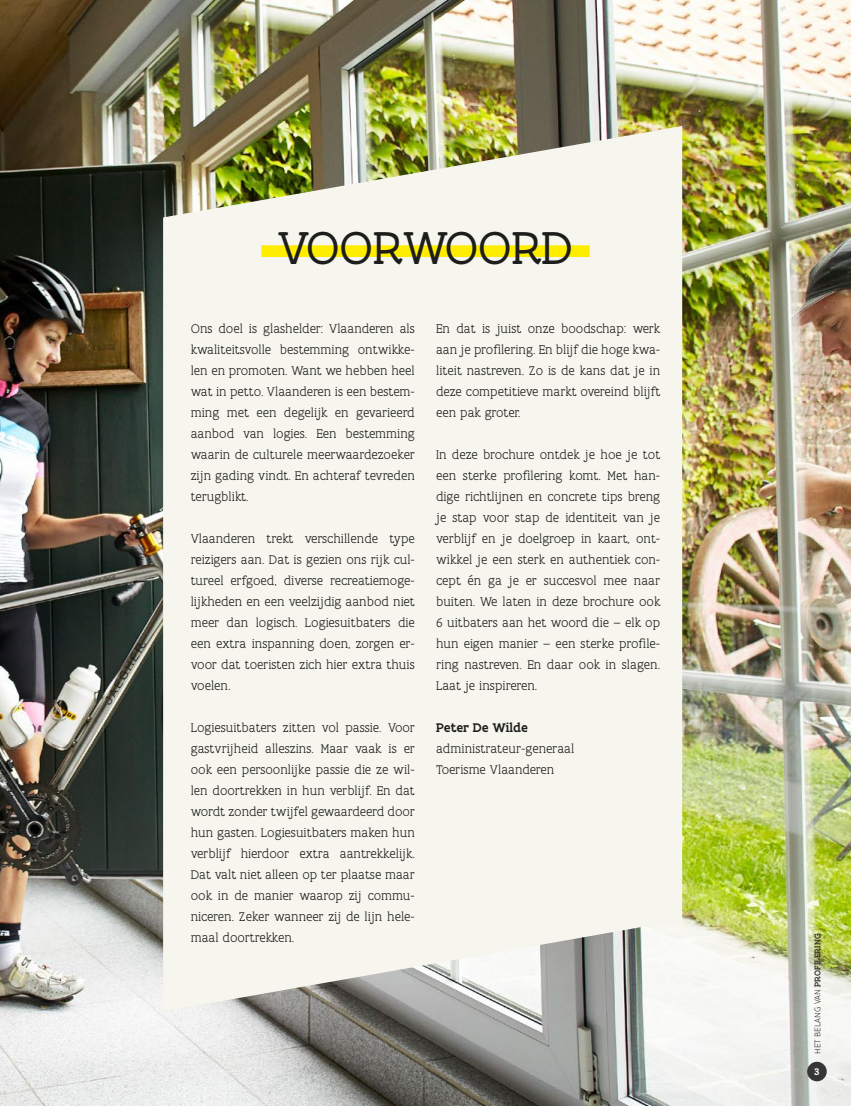
<style>
.page{position:relative;width:851px;height:1106px;background:#fff}
.page>*{position:absolute;margin:0;border:0;box-sizing:border-box;transform-origin:0 0}
._01_titel_gele_lijn{font:49.5px "Flanders Art Serif";color:#1d1d1b}
._05_body{font:300 13.5px/21px "Flanders Art Serif";color:#1d1d1b;text-align:justify}
._05_body-2{font:500 10.35px "Flanders Art Serif";color:#fff}
.t1{font:300 9px "Flanders Art Sans";letter-spacing:.005em;color:#373636}
.s1{font-weight:500}
.s2{font-family:"Flanders Art Serif";font-weight:500}
</style>
<div class="page">
<img style="left:0;top:0;width:850px;height:1106px">
<svg style="left:163px;top:126px;width:519px;height:885px;background:#edece3"></svg>
<div style="left:807px;top:1061px;width:19px;height:20px;background:#373636;border-radius:50%"></div>
<div style="left:261px;top:245px;width:328px;height:12px;background:#ffed00"></div>
<p class="_01_titel_gele_lijn" style="left:278px;top:218px;width:296px">VOORWOORD</p>
<p class="_05_body" style="left:191px;top:319px;width:225px">Ons doel is glashelder: Vlaanderen als kwaliteitsvolle bestemming ontwikke&shy;len en promoten. Want we hebben heel wat in petto. Vlaanderen is een bestem&shy;ming met een degelijk en gevarieerd aanbod van logies. Een bestemming waarin de culturele meerwaardezoeker zijn gading vindt. En achteraf tevreden terugblikt.</p>
<p class="_05_body" style="left:191px;top:529px;width:225px">Vlaanderen trekt verschillende type reizigers aan. Dat is gezien ons rijk cul&shy;tureel erfgoed, diverse recreatiemoge&shy;lijkheden en een veelzijdig aanbod niet meer dan logisch. Logiesuitbaters die een extra inspanning doen, zorgen er&shy;voor dat toeristen zich hier extra thuis voelen.</p>
<p class="_05_body" style="left:191px;top:718px;width:225px">Logiesuitbaters zitten vol passie. Voor gastvrijheid alleszins. Maar vaak is er ook een persoonlijke passie die ze wil&shy;len doortrekken in hun verblijf. En dat wordt zonder twijfel gewaardeerd door hun gasten. Logiesuitbaters maken hun verblijf hierdoor extra aantrekkelijk.<br>Dat valt niet alleen op ter plaatse maar ook in de manier waarop zij commu&shy;niceren. Zeker wanneer zij de lijn hele&shy;maal doortrekken.</p>
<p class="_05_body" style="left:436px;top:319px;width:225px">En dat is juist onze boodschap: werk aan je profilering. En blijf die hoge kwa&shy;liteit nastreven. Zo is de kans dat je in deze competitieve markt overeind blijft een pak groter.</p>
<p class="_05_body" style="left:436px;top:445px;width:225px">In deze brochure ontdek je hoe je tot een sterke profilering komt. Met han&shy;dige richtlijnen en concrete tips breng je stap voor stap de identiteit van je verblijf en je doelgroep in kaart, ont&shy;wikkel je een sterk en authentiek con&shy;cept én ga je er succesvol mee naar buiten. We laten in deze brochure ook 6 uitbaters aan het woord die – elk op hun eigen manier – een sterke profile&shy;ring nastreven. En daar ook in slagen.<br>Laat je inspireren.</p>
<p class="_05_body" style="left:436px;top:718px;width:140px"><span class="s1">Peter De Wilde </span>administrateur-generaal</p>
<p class="_05_body" style="left:436px;top:760px;width:120px">Toerisme Vlaanderen</p>
<p class="t1" style="left:811px;top:1054px;width:122px;rotate:-90deg">HET BELANG VAN <span class="s2">PROFILERING</span></p>
<p class="_05_body-2" style="left:814px;top:1064px;width:6px">3</p>
</div>
